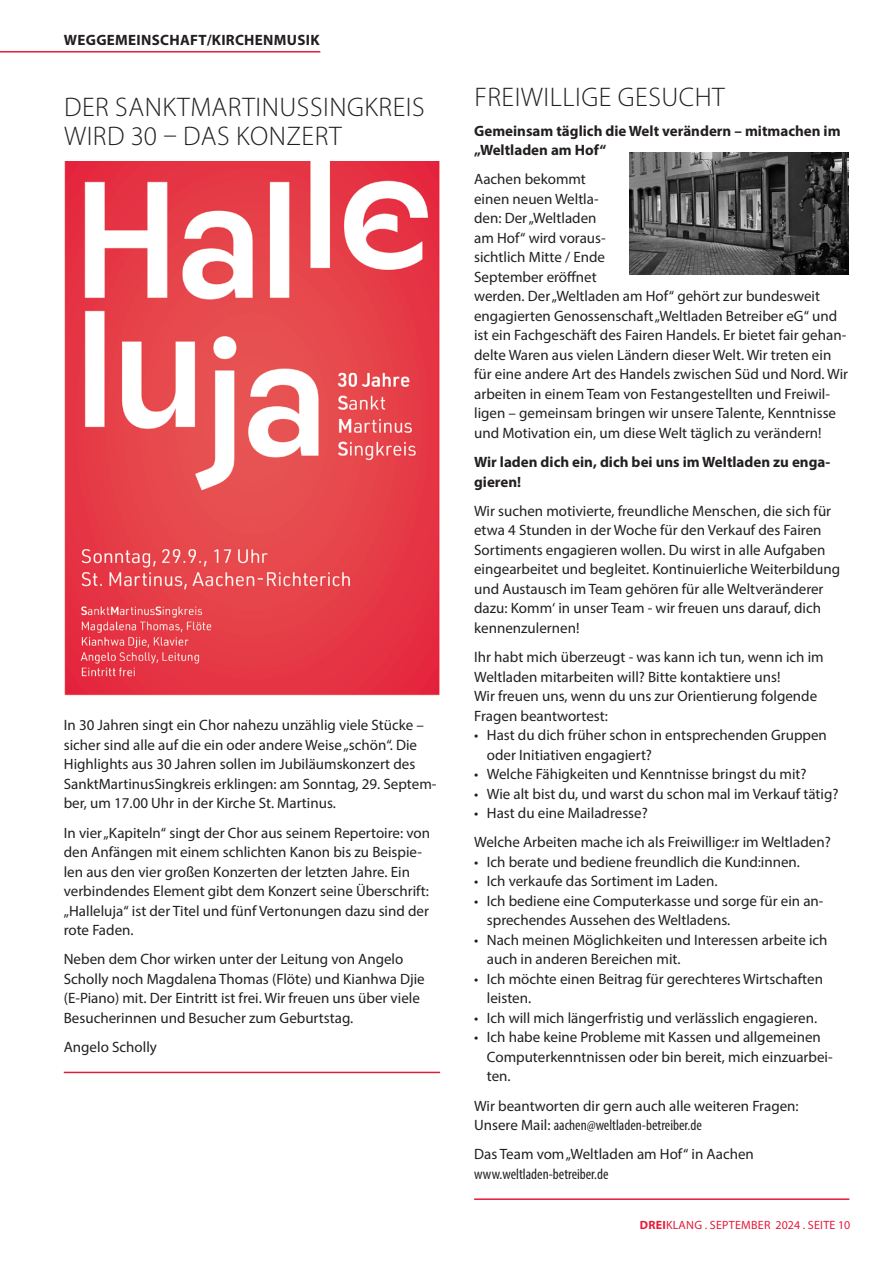
<style>
.page{position:relative;width:893px;height:1263px;background:#fff}
.page>*{position:absolute;margin:0;border:0;box-sizing:border-box;transform-origin:0 0}
.Überschrift_18{font:300 27px/29.2px "Myriad Pro";letter-spacing:.02em;color:#231f20}
.Fließtext{font:15px/19.5px "Myriad Pro";color:#231f20}
.Fließtext_ohne_Abstand{font:15px/19.5px "Myriad Pro";color:#231f20}
.Fließtext_fett{font:700 15px/19.5px "Myriad Pro";color:#231f20}
.Fließtext_fett-2{font:700 15px "Myriad Pro";letter-spacing:.02em;color:#231f20}
.Fließtext_mit_Linie{font:condensed 15px "Myriad Pro";color:#231f20}
.Fließtext_mit_Linie-2{font:15px "Myriad Pro";color:#231f20}
.t1{font:12px "Myriad Pro";letter-spacing:.02em;color:#e41c3b}
.s1{font-stretch:condensed}
.s2{font-weight:700}
</style>
<div class="page">
<hr style="left:64px;top:1072px;width:376px;height:1px;background:#e41c3b">
<img style="left:64px;top:162px;width:376px;height:534px">
<hr style="left:474px;top:1198px;width:375px;height:2px;background:#e41c3b">
<img style="left:630px;top:152px;width:219px;height:123px">
<hr style="left:0;top:51px;width:320px;height:2px;background:#e41c3b">
<p class="Fließtext_fett-2" style="left:64px;top:30px;width:257px">WEGGEMEINSCHAFT/KIRCHENMUSIK</p>
<p class="Überschrift_18" style="left:64px;top:92px;width:362px">DER SANKTMARTINUSSINGKREIS<br>WIRD 30 – DAS KONZERT</p>
<p class="Fließtext" style="left:64px;top:715px;width:374px">In 30 Jahren singt ein Chor nahezu unzählig viele Stücke – sicher sind alle auf die ein oder andere Weise „schön“. Die Highlights aus 30 Jahren sollen im Jubiläumskonzert des SanktMartinusSingkreis erklingen: am Sonntag, 29. Septem&shy;ber, um 17.00 Uhr in der Kirche St. Martinus.</p>
<p class="Fließtext" style="left:64px;top:823px;width:368px">In vier „Kapiteln“ singt der Chor aus seinem Repertoire: von den Anfängen mit einem schlichten Kanon bis zu Beispie&shy;len aus den vier großen Konzerten der letzten Jahre. Ein verbindendes Element gibt dem Konzert seine Überschrift: „Halleluja“ ist der Titel und fünf Vertonungen dazu sind der rote Faden.</p>
<p class="Fließtext" style="left:64px;top:949px;width:363px">Neben dem Chor wirken unter der Leitung von Angelo Scholly noch Magdalena Thomas (Flöte) und Kianhwa Djie (E-Piano) mit. Der Eintritt ist frei. Wir freuen uns über viele Besucherinnen und Besucher zum Geburtstag.</p>
<p class="Fließtext_mit_Linie-2" style="left:64px;top:1038px;width:95px">Angelo Scholly</p>
<p class="Überschrift_18" style="left:474px;top:82px;width:252px">FREIWILLIGE GESUCHT</p>
<p class="Fließtext_fett" style="left:474px;top:120px;width:368px">Gemeinsam täglich die Welt verändern – mitmachen im „Weltladen am Hof“</p>
<p class="Fließtext" style="left:474px;top:169px;width:376px">Aachen bekommt<br>einen neuen Weltla-<br>den: Der „Weltladen<br>am Hof“ wird voraus-<br>sichtlich Mitte / Ende<br>September eröffnet<br>werden. Der „Weltladen am Hof“ gehört zur bundesweit engagierten Genossenschaft „Weltladen Betreiber eG“ und ist ein Fachgeschäft des Fairen Handels. Er bietet fair gehan&shy;delte Waren aus vielen Ländern dieser Welt. Wir treten ein für eine andere Art des Handels zwischen Süd und Nord. Wir arbeiten in einem Team von Festangestellten und Freiwil&shy;ligen – gemeinsam bringen wir unsere Talente, Kenntnisse und Motivation ein, um diese Welt täglich zu verändern!</p>
<p class="Fließtext_fett" style="left:474px;top:452px;width:358px">Wir laden dich ein, dich bei uns im Weltladen zu enga&shy;gieren!</p>
<p class="Fließtext" style="left:474px;top:501px;width:367px">Wir suchen motivierte, freundliche Menschen, die sich für etwa 4 Stunden in der Woche für den Verkauf des Fairen Sortiments engagieren wollen. Du wirst in alle Aufgaben eingearbeitet und begleitet. Kontinuierliche Weiterbildung und Austausch im Team gehören für alle Weltveränderer dazu: Komm‘ in unser Team - wir freuen uns darauf, dich kennenzulernen!</p>
<p class="Fließtext_ohne_Abstand" style="left:474px;top:647px;width:351px">Ihr habt mich überzeugt - was kann ich tun, wenn ich im Weltladen mitarbeiten will? Bitte kontaktiere uns!<br>Wir freuen uns, wenn du uns zur Orientierung folgende Fragen beantwortest:</p>
<p class="Fließtext" style="left:487px;top:725px;width:342px;text-indent:-13px">• Hast du dich früher schon in entsprechenden Gruppen oder Initiativen engagiert?</p>
<p class="Fließtext" style="left:474px;top:764px;width:334px">• Welche Fähigkeiten und Kenntnisse bringst du mit?</p>
<p class="Fließtext" style="left:474px;top:784px;width:366px">• Wie alt bist du, und warst du schon mal im Verkauf tätig?</p>
<p class="Fließtext" style="left:474px;top:803px;width:175px">• Hast du eine Mailadresse?</p>
<p class="Fließtext_ohne_Abstand" style="left:474px;top:832px;width:358px">Welche Arbeiten mache ich als Freiwillige:r im Weltladen?</p>
<p class="Fließtext" style="left:474px;top:852px;width:327px">• Ich berate und bediene freundlich die Kund:innen.</p>
<p class="Fließtext" style="left:474px;top:871px;width:245px">• Ich verkaufe das Sortiment im Laden.</p>
<p class="Fließtext" style="left:487px;top:891px;width:338px;text-indent:-13px">• Ich bediene eine Computerkasse und sorge für ein an&shy;sprechendes Aussehen des Weltladens.</p>
<p class="Fließtext" style="left:487px;top:930px;width:342px;text-indent:-13px">• Nach meinen Möglichkeiten und Interessen arbeite ich auch in anderen Bereichen mit.</p>
<p class="Fließtext" style="left:487px;top:969px;width:338px;text-indent:-13px">• Ich möchte einen Beitrag für gerechteres Wirtschaften leisten.</p>
<p class="Fließtext" style="left:474px;top:1008px;width:344px">• Ich will mich längerfristig und verlässlich engagieren.</p>
<p class="Fließtext" style="left:487px;top:1027px;width:347px;text-indent:-13px">• Ich habe keine Probleme mit Kassen und allgemeinen<br>Computerkenntnissen oder bin bereit, mich einzuarbei&shy;ten.</p>
<p class="Fließtext" style="left:474px;top:1096px;width:326px">Wir beantworten dir gern auch alle weiteren Fragen:<br>Unsere Mail: <span class="s1">aachen@weltladen-betreiber.de</span></p>
<p class="Fließtext_ohne_Abstand" style="left:474px;top:1144px;width:281px">Das Team vom „Weltladen am Hof“ in Aachen</p>
<p class="Fließtext_mit_Linie" style="left:474px;top:1165px;width:136px">www.weltladen-betreiber.de</p>
<p class="t1" style="left:640px;top:1218px;width:212px"><span class="s2">DREI</span>KLANG . SEPTEMBER 2024 . SEITE 10</p>
</div>
